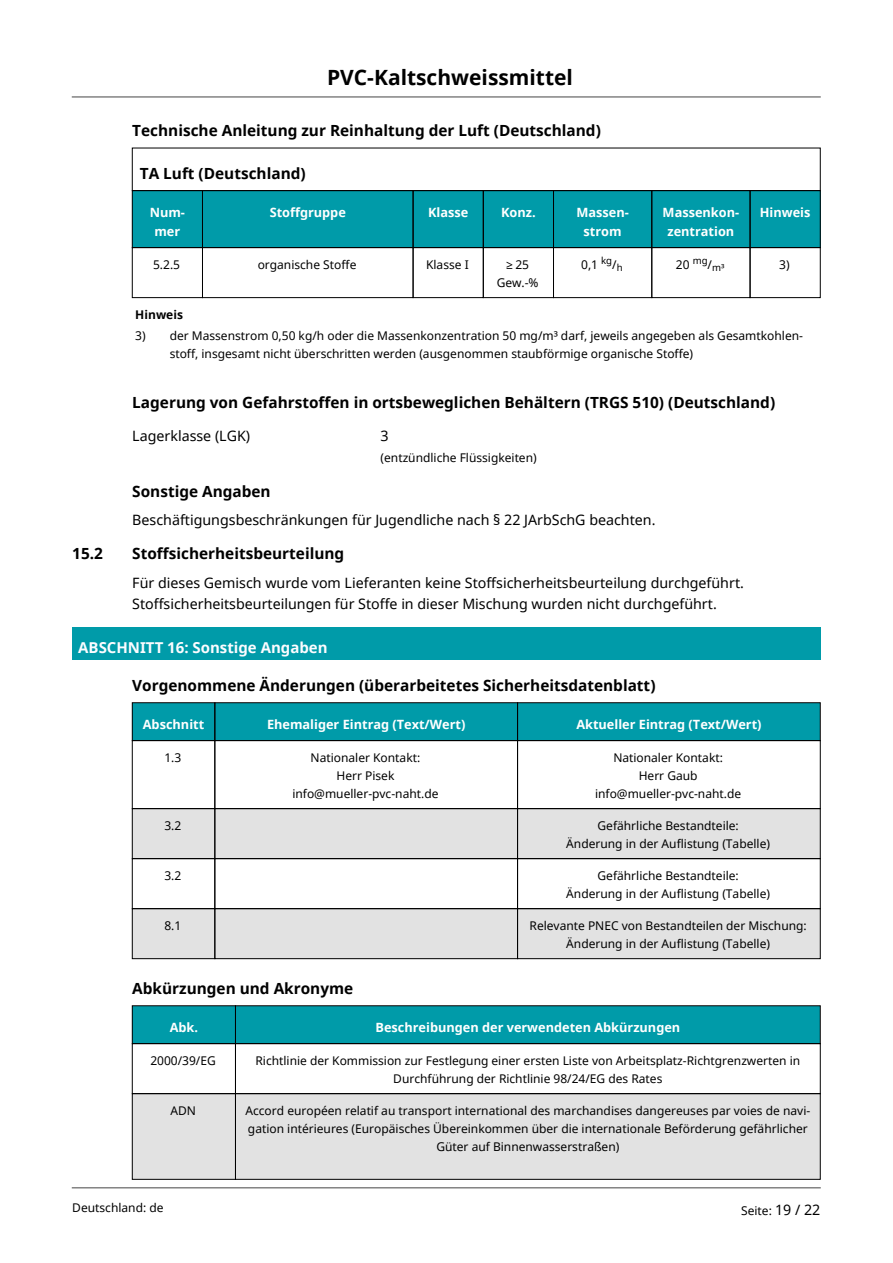
<style>
.page{position:relative;width:893px;height:1263px;background:#fff}
.page>*{position:absolute;margin:0;border:0;box-sizing:border-box;transform-origin:0 0}
.t1{font:700 21px "Noto Sans";color:#000}
.t2{font:700 15.3px "Noto Sans";color:#000}
.t3{font:700 15px "Noto Sans";color:#fcfcff}
.t4{font:14.25px/21.3px "Noto Sans";color:#000}
.t5{font:700 12.75px/19.2px "Noto Sans";color:#fff;text-align:center}
.t6{font:12px/18px "Noto Sans";color:#000;text-align:center}
.t7{font:700 12px "Noto Sans";color:#000}
.t8{font:9.6px "Noto Sans";color:#000}
.s1{font-size:12px}
.s2{font-size:14.25px}
</style>
<div class="page">
<div style="left:132px;top:191px;width:70px;height:57px;background:#009ba9"></div>
<div style="left:202px;top:191px;width:211px;height:57px;background:#009ba9"></div>
<div style="left:413px;top:191px;width:70px;height:57px;background:#009ba9"></div>
<div style="left:483px;top:191px;width:70px;height:57px;background:#009ba9"></div>
<div style="left:553px;top:191px;width:99px;height:57px;background:#009ba9"></div>
<div style="left:652px;top:191px;width:98px;height:57px;background:#009ba9"></div>
<div style="left:750px;top:191px;width:70px;height:57px;background:#009ba9"></div>
<div style="left:132px;top:190px;width:71px;height:58px;border:1px solid #000"></div>
<div style="left:202px;top:190px;width:211px;height:58px;border:1px solid #000"></div>
<div style="left:413px;top:190px;width:71px;height:58px;border:1px solid #000"></div>
<div style="left:483px;top:190px;width:71px;height:58px;border:1px solid #000"></div>
<div style="left:553px;top:190px;width:99px;height:58px;border:1px solid #000"></div>
<div style="left:651px;top:190px;width:99px;height:58px;border:1px solid #000"></div>
<div style="left:750px;top:190px;width:71px;height:58px;border:1px solid #000"></div>
<div style="left:132px;top:247px;width:71px;height:51px;border:1px solid #000"></div>
<div style="left:202px;top:247px;width:211px;height:51px;border:1px solid #000"></div>
<div style="left:413px;top:247px;width:71px;height:51px;border:1px solid #000"></div>
<div style="left:483px;top:247px;width:71px;height:51px;border:1px solid #000"></div>
<div style="left:553px;top:247px;width:99px;height:51px;border:1px solid #000"></div>
<div style="left:651px;top:247px;width:99px;height:51px;border:1px solid #000"></div>
<div style="left:750px;top:247px;width:71px;height:51px;border:1px solid #000"></div>
<div style="left:72px;top:627px;width:748px;height:33px;background:#009ba9"></div>
<div style="left:132px;top:703px;width:83px;height:37px;background:#009ba9"></div>
<div style="left:215px;top:703px;width:303px;height:37px;background:#009ba9"></div>
<div style="left:518px;top:703px;width:302px;height:37px;background:#009ba9"></div>
<div style="left:132px;top:809px;width:83px;height:50px;background:#e2e2e2"></div>
<div style="left:215px;top:809px;width:303px;height:50px;background:#e2e2e2"></div>
<div style="left:518px;top:809px;width:302px;height:50px;background:#e2e2e2"></div>
<div style="left:132px;top:909px;width:83px;height:50px;background:#e2e2e2"></div>
<div style="left:215px;top:909px;width:303px;height:50px;background:#e2e2e2"></div>
<div style="left:518px;top:909px;width:302px;height:50px;background:#e2e2e2"></div>
<div style="left:132px;top:702px;width:83px;height:39px;border:1px solid #000"></div>
<div style="left:214px;top:702px;width:304px;height:39px;border:1px solid #000"></div>
<div style="left:517px;top:702px;width:304px;height:39px;border:1px solid #000"></div>
<div style="left:132px;top:740px;width:83px;height:69px;border:1px solid #000"></div>
<div style="left:214px;top:740px;width:304px;height:69px;border:1px solid #000"></div>
<div style="left:517px;top:740px;width:304px;height:69px;border:1px solid #000"></div>
<div style="left:132px;top:808px;width:83px;height:51px;border:1px solid #000"></div>
<div style="left:214px;top:808px;width:304px;height:51px;border:1px solid #000"></div>
<div style="left:517px;top:808px;width:304px;height:51px;border:1px solid #000"></div>
<div style="left:132px;top:858px;width:83px;height:51px;border:1px solid #000"></div>
<div style="left:214px;top:858px;width:304px;height:51px;border:1px solid #000"></div>
<div style="left:517px;top:858px;width:304px;height:51px;border:1px solid #000"></div>
<div style="left:132px;top:908px;width:83px;height:51px;border:1px solid #000"></div>
<div style="left:214px;top:908px;width:304px;height:51px;border:1px solid #000"></div>
<div style="left:517px;top:908px;width:304px;height:51px;border:1px solid #000"></div>
<div style="left:132px;top:1006px;width:103px;height:37px;background:#009ba9"></div>
<div style="left:235px;top:1006px;width:585px;height:37px;background:#009ba9"></div>
<div style="left:132px;top:1093px;width:103px;height:86px;background:#e2e2e2"></div>
<div style="left:235px;top:1093px;width:585px;height:86px;background:#e2e2e2"></div>
<div style="left:132px;top:1043px;width:104px;height:51px;border:1px solid #000"></div>
<div style="left:235px;top:1043px;width:586px;height:51px;border:1px solid #000"></div>
<div style="left:132px;top:1093px;width:104px;height:87px;border:1px solid #000"></div>
<div style="left:235px;top:1093px;width:586px;height:87px;border:1px solid #000"></div>
<hr style="left:72px;top:97px;width:748px;height:1px;background:#454545">
<hr style="left:72px;top:1187px;width:748px;height:1px;background:#454545">
<h1 class="t1" style="left:327px;top:62px;width:247px">PVC-Kaltschweissmittel</h1>
<p class="t2" style="left:132px;top:120px;width:470px">Technische Anleitung zur Reinhaltung der Luft (Deutschland)</p>
<p class="t2" style="left:140px;top:162px;width:167px">TA Luft (Deutschland)</p>
<p class="t5" style="left:150px;top:203px;width:37px">Num&shy;mer</p>
<p class="t5" style="left:270px;top:203px;width:78px">Stoffgruppe</p>
<p class="t5" style="left:428px;top:203px;width:42px">Klasse</p>
<p class="t5" style="left:501px;top:203px;width:36px">Konz.</p>
<p class="t5" style="left:576px;top:203px;width:54px">Massen&shy;strom</p>
<p class="t5" style="left:663px;top:203px;width:78px">Massenkon&shy;zentration</p>
<p class="t5" style="left:760px;top:203px;width:52px">Hinweis</p>
<p class="t6" style="left:153px;top:255px;width:28px">5.2.5</p>
<p class="t6" style="left:258px;top:255px;width:100px">organische Stoffe</p>
<p class="t6" style="left:426px;top:255px;width:44px">Klasse I</p>
<p class="t6" style="left:497px;top:255px;width:43px">≥ 25<br>Gew.-%</p>
<p class="t6" style="left:581px;top:255px;width:43px">0,1 <sup>kg</sup>/<sub>h</sub></p>
<p class="t8" style="left:676px;top:257px;width:50px"><span class="s1">20</span> mg<span class="s1">/</span>m³</p>
<p class="t6" style="left:779px;top:255px;width:12px">3)</p>
<p class="t7" style="left:135px;top:306px;width:49px">Hinweis</p>
<p class="t6" style="left:170px;top:326px;width:635px;text-align:left;text-indent:-34px">3) der Massenstrom 0,50 kg/h oder die Massenkonzentration 50 mg/m³ darf, jeweils angegeben als Gesamtkohlen&shy;stoff, insgesamt nicht überschritten werden (ausgenommen staubförmige organische Stoffe)</p>
<p class="t2" style="left:132px;top:391px;width:644px">Lagerung von Gefahrstoffen in ortsbeweglichen Behältern (TRGS 510) (Deutschland)</p>
<p class="t4" style="left:132px;top:425px;width:119px">Lagerklasse (LGK)</p>
<p class="t4" style="left:381px;top:425px;width:10px">3</p>
<p class="t6" style="left:381px;top:449px;width:158px">(entzündliche Flüssigkeiten)</p>
<p class="t2" style="left:132px;top:480px;width:140px">Sonstige Angaben</p>
<p class="t4" style="left:132px;top:509px;width:525px">Beschäftigungsbeschränkungen für Jugendliche nach § 22 JArbSchG beachten.</p>
<p class="t2" style="left:72px;top:543px;width:32px">15.2</p>
<p class="t2" style="left:132px;top:543px;width:214px">Stoffsicherheitsbeurteilung</p>
<p class="t4" style="left:132px;top:572px;width:613px">Für dieses Gemisch wurde vom Lieferanten keine Stoffsicherheitsbeurteilung durchgeführt.<br>Stoffsicherheitsbeurteilungen für Stoffe in dieser Mischung wurden nicht durchgeführt.</p>
<p class="t3" style="left:78px;top:637px;width:251px">ABSCHNITT 16: Sonstige Angaben</p>
<p class="t2" style="left:132px;top:674px;width:525px">Vorgenommene Änderungen (überarbeitetes Sicherheitsdatenblatt)</p>
<p class="t5" style="left:143px;top:715px;width:63px">Abschnitt</p>
<p class="t5" style="left:267px;top:715px;width:200px">Ehemaliger Eintrag (Text/Wert)</p>
<p class="t5" style="left:576px;top:715px;width:187px">Aktueller Eintrag (Text/Wert)</p>
<p class="t6" style="left:164px;top:748px;width:18px">1.3</p>
<p class="t6" style="left:292px;top:748px;width:148px">Nationaler Kontakt:<br>Herr Pisek info@mueller-pvc-naht.de</p>
<p class="t6" style="left:595px;top:748px;width:148px">Nationaler Kontakt:<br>Herr Gaub info@mueller-pvc-naht.de</p>
<p class="t6" style="left:164px;top:816px;width:18px">3.2</p>
<p class="t6" style="left:566px;top:816px;width:205px">Gefährliche Bestandteile:<br>Änderung in der Auflistung (Tabelle)</p>
<p class="t6" style="left:164px;top:866px;width:18px">3.2</p>
<p class="t6" style="left:566px;top:866px;width:205px">Gefährliche Bestandteile:<br>Änderung in der Auflistung (Tabelle)</p>
<p class="t6" style="left:164px;top:916px;width:18px">8.1</p>
<p class="t6" style="left:530px;top:916px;width:279px">Relevante PNEC von Bestandteilen der Mischung:<br>Änderung in der Auflistung (Tabelle)</p>
<p class="t2" style="left:132px;top:977px;width:223px">Abkürzungen und Akronyme</p>
<p class="t5" style="left:170px;top:1018px;width:30px">Abk.</p>
<p class="t5" style="left:375px;top:1018px;width:306px">Beschreibungen der verwendeten Abkürzungen</p>
<p class="t6" style="left:150px;top:1051px;width:67px">2000/39/EG</p>
<p class="t6" style="left:256px;top:1051px;width:546px">Richtlinie der Kommission zur Festlegung einer ersten Liste von Arbeitsplatz-Richtgrenzwerten in<br>Durchführung der Richtlinie 98/24/EG des Rates</p>
<p class="t6" style="left:170px;top:1101px;width:27px">ADN</p>
<p class="t6" style="left:245px;top:1101px;width:566px">Accord européen relatif au transport international des marchandises dangereuses par voies de navi&shy;gation intérieures (Europäisches Übereinkommen über die internationale Beförderung gefährlicher<br>Güter auf Binnenwasserstraßen)</p>
<p class="t6" style="left:72px;top:1198px;width:93px">Deutschland: de</p>
<p class="t6" style="left:741px;top:1201px;width:81px">Seite: <span class="s2">19 / 22</span></p>
</div>
